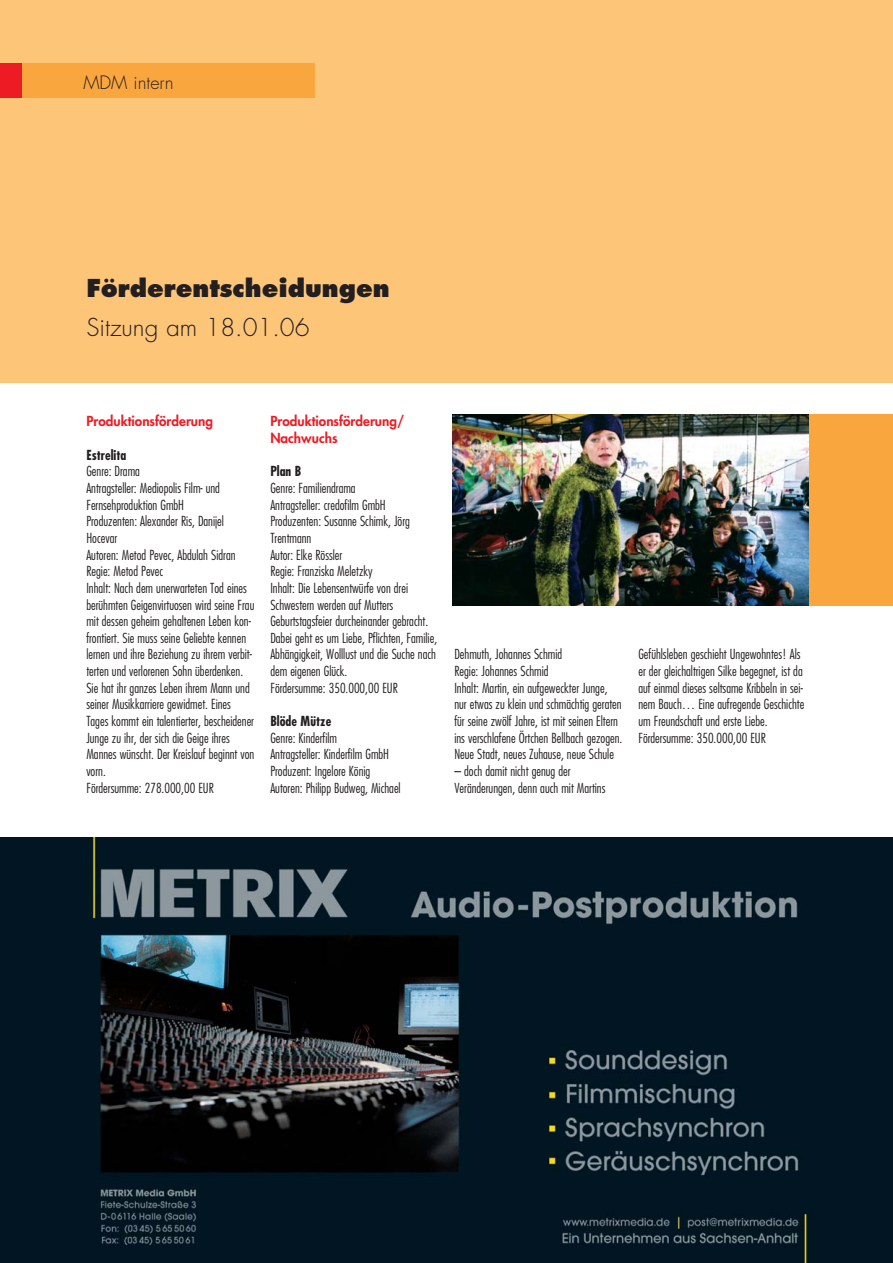
<style>
.page{position:relative;width:893px;height:1263px;background:#fff}
.page>*{position:absolute;margin:0;border:0;box-sizing:border-box;transform-origin:0 0}
.t1{font:800 24px "Futura";color:#231f20}
.t2{font:300 24px "Futura";color:#231f20}
.t3{font:300 18px "Futura";color:#231f20}
.t4{font:300 condensed 13.5px/16.6px "Futura";color:#231f20}
.t5{font:800 13.5px/16.6px "Futura";color:#ed1c24}
.t6{font:700 condensed 13.5px "Futura";color:#231f20}
</style>
<div class="page">
<div style="left:453px;top:415px;width:439px;height:191px;background:#faa63f"></div>
<div style="left:0;top:0;width:892px;height:383px;background:#fdc578"></div>
<div style="left:0;top:64px;width:314px;height:34px;background:#faa63f"></div>
<div style="left:0;top:64px;width:21px;height:34px;background:#ed1c24"></div>
<img style="left:0;top:838px;width:892px;height:425px">
<img style="left:453px;top:415px;width:355px;height:191px">
<h2 class="t3" style="left:83px;top:74px;width:92px">MDM intern</h2>
<h1 class="t1" style="left:86px;top:278px;width:305px">Förderentscheidungen</h1>
<h1 class="t2" style="left:86px;top:317px;width:225px">Sitzung am 18.01.06</h1>
<p class="t5" style="left:86px;top:414px;width:128px">Produktionsförderung</p>
<p class="t6" style="left:86px;top:449px;width:42px">Estrelita</p>
<p class="t4" style="left:86px;top:464px;width:169px">Genre: Drama<br>Antragsteller: Mediopolis Film- und Fernsehproduktion GmbH<br>Produzenten: Alexander Ris, Danijel Hocevar<br>Autoren: Metod Pevec, Abdulah Sidran Regie: Metod Pevec<br>Inhalt: Nach dem unerwarteten Tod eines berühmten Geigenvirtuosen wird seine Frau mit dessen geheim gehaltenen Leben kon&shy;frontiert. Sie muss seine Geliebte kennen lernen und ihre Beziehung zu ihrem verbit&shy;terten und verlorenen Sohn überdenken.<br>Sie hat ihr ganzes Leben ihrem Mann und seiner Musikkarriere gewidmet. Eines Tages kommt ein talentierter, bescheidener Junge zu ihr, der sich die Geige ihres Mannes wünscht. Der Kreislauf beginnt von vorn.<br>Fördersumme: 278.000,00 EUR</p>
<p class="t5" style="left:270px;top:414px;width:135px">Produktionsförderung/<br>Nachwuchs</p>
<p class="t6" style="left:270px;top:465px;width:33px">Plan B</p>
<p class="t4" style="left:270px;top:481px;width:168px">Genre: Familiendrama<br>Antragsteller: credofilm GmbH<br>Produzenten: Susanne Schimk, Jörg<br>Trentmann<br>Autor: Elke Rössler<br>Regie: Franziska Meletzky<br>Inhalt: Die Lebensentwürfe von drei<br>Schwestern werden auf Mutters<br>Geburtstagsfeier durcheinander gebracht.<br>Dabei geht es um Liebe, Pflichten, Familie,<br>Abhängigkeit, Wolllust und die Suche nach dem eigenen Glück.<br>Fördersumme: 350.000,00 EUR</p>
<p class="t6" style="left:270px;top:715px;width:62px">Blöde Mütze</p>
<p class="t4" style="left:270px;top:730px;width:132px">Genre: Kinderfilm<br>Antragsteller: Kinderfilm GmbH<br>Produzent: Ingelore König<br>Autoren: Philipp Budweg, Michael</p>
<p class="t4" style="left:454px;top:647px;width:169px">Dehmuth, Johannes Schmid<br>Regie: Johannes Schmid<br>Inhalt: Martin, ein aufgeweckter Junge, nur etwas zu klein und schmächtig geraten für seine zwölf Jahre, ist mit seinen Eltern ins verschlafene Örtchen Bellbach gezogen.<br>Neue Stadt, neues Zuhause, neue Schule</p>
<p class="t4" style="left:454px;top:764px;width:153px">– doch damit nicht genug der<br>Veränderungen, denn auch mit Martins</p>
<p class="t4" style="left:638px;top:647px;width:167px">Gefühlsleben geschieht Ungewohntes! Als er der gleichaltrigen Silke begegnet, ist da auf einmal dieses seltsame Kribbeln in sei&shy;nem Bauch… Eine aufregende Geschichte um Freundschaft und erste Liebe.<br>Fördersumme: 350.000,00 EUR</p>
</div>
